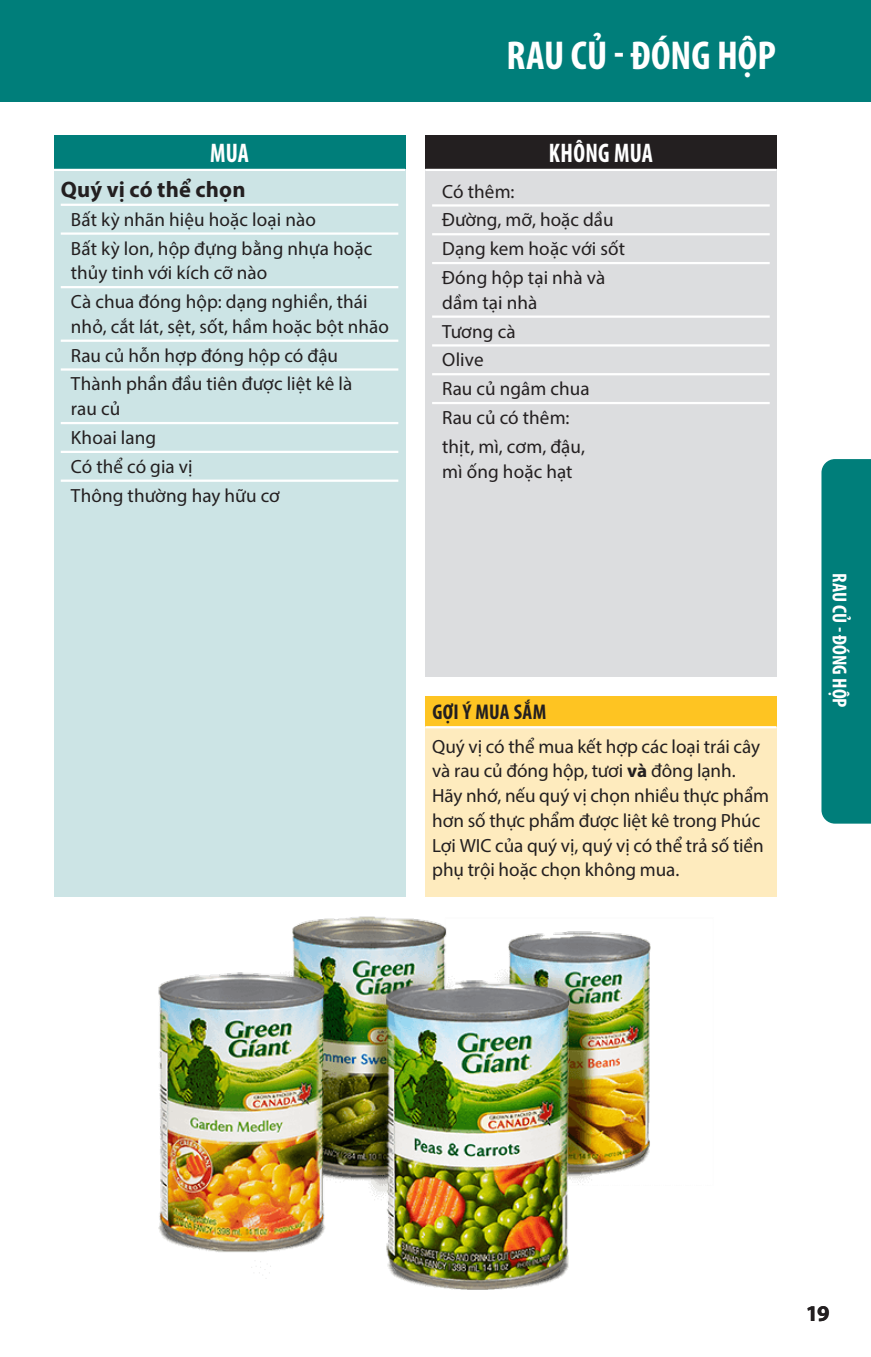
<style>
.page{position:relative;width:871px;height:1357px;background:#fff}
.page>*{position:absolute;margin:0;border:0;box-sizing:border-box;transform-origin:0 0}
.Page_heading_white{font:700 condensed 40.5px "Myriad Pro";letter-spacing:.005em;color:#fff}
.Heading_Don_t_Buy{font:700 condensed 27px "Myriad Pro";letter-spacing:.01em;color:#fff;scale:.9 1}
.Heading_Buy{font:700 condensed 27px "Myriad Pro";color:#fff;scale:.9 1}
.Buy_subhead{font:700 22.5px "Myriad Pro";letter-spacing:.005em;color:#231f20}
.Shopping_Tip{font:700 condensed 21.38px "Myriad Pro";letter-spacing:.015em;color:#231f20}
.Thumb_Tab{font:700 condensed 20.25px "Myriad Pro";color:#fff}
.Buy_list{font:19.12px/24.8px "Myriad Pro";letter-spacing:.005em;color:#231f20}
.Shopping_Tip_Text{font:19.12px/24.8px "Myriad Pro";letter-spacing:-.005em;color:#231f20}
.Buy_list-NoRULE{font:19.12px/24.8px "Myriad Pro";letter-spacing:.005em;color:#231f20}
.s1{font-weight:700}
</style>
<div class="page">
<div style="left:0;top:0;width:871px;height:101px;background:#007e7a"></div>
<div style="left:821px;top:459px;width:50px;height:365px;background:#007e7a"></div>
<div style="left:54px;top:135px;width:351px;height:762px;background:#cce4e5"></div>
<div style="left:54px;top:135px;width:351px;height:34px;background:#007e7a"></div>
<hr style="left:54px;top:169px;width:351px;height:2px;background:#fff">
<hr style="left:61px;top:204px;width:337px;height:2px;background:#fff">
<hr style="left:61px;top:232px;width:337px;height:3px;background:#fff">
<hr style="left:61px;top:286px;width:337px;height:2px;background:#fff">
<hr style="left:61px;top:340px;width:337px;height:2px;background:#fff">
<hr style="left:61px;top:368px;width:337px;height:3px;background:#fff">
<hr style="left:61px;top:422px;width:337px;height:2px;background:#fff">
<hr style="left:61px;top:451px;width:337px;height:2px;background:#fff">
<hr style="left:61px;top:479px;width:337px;height:3px;background:#fff">
<div style="left:425px;top:135px;width:351px;height:541px;background:#dcdddf"></div>
<div style="left:425px;top:135px;width:351px;height:34px;background:#231f20"></div>
<hr style="left:425px;top:169px;width:351px;height:2px;background:#fff">
<hr style="left:432px;top:204px;width:338px;height:3px;background:#fff">
<hr style="left:432px;top:233px;width:338px;height:2px;background:#fff">
<hr style="left:432px;top:262px;width:338px;height:2px;background:#fff">
<hr style="left:432px;top:315px;width:338px;height:3px;background:#fff">
<hr style="left:432px;top:344px;width:338px;height:2px;background:#fff">
<hr style="left:432px;top:373px;width:338px;height:2px;background:#fff">
<hr style="left:432px;top:402px;width:338px;height:2px;background:#fff">
<div style="left:425px;top:696px;width:351px;height:201px;background:#feebbe"></div>
<div style="left:425px;top:696px;width:351px;height:31px;background:#fec422"></div>
<hr style="left:425px;top:726px;width:351px;height:2px;background:#fff">
<img style="left:158px;top:916px;width:493px;height:373px">
<p class="Heading_Buy" style="left:210px;top:136px;width:45px">MUA</p>
<p class="Buy_subhead" style="left:61px;top:175px;width:186px">Quý vị có thể chọn</p>
<p class="Buy_list" style="left:71px;top:207px;width:247px">Bất kỳ nhãn hiệu hoặc loại nào</p>
<p class="Buy_list" style="left:71px;top:235px;width:303px">Bất kỳ lon, hộp đựng bằng nhựa hoặc thủy tinh với kích cỡ nào</p>
<p class="Buy_list" style="left:71px;top:289px;width:320px">Cà chua đóng hộp: dạng nghiền, thái nhỏ, cắt lát, sệt, sốt, hầm hoặc bột nhão</p>
<p class="Buy_list" style="left:71px;top:342px;width:269px">Rau củ hỗn hợp đóng hộp có đậu</p>
<p class="Buy_list" style="left:71px;top:371px;width:283px">Thành phần đầu tiên được liệt kê là rau củ</p>
<p class="Buy_list" style="left:71px;top:425px;width:87px">Khoai lang</p>
<p class="Buy_list" style="left:71px;top:454px;width:123px">Có thể có gia vị</p>
<p class="Buy_list-NoRULE" style="left:71px;top:482px;width:210px">Thông thường hay hữu cơ</p>
<p class="Page_heading_white" style="left:506px;top:30px;width:271px">RAU CỦ - ĐÓNG HỘP</p>
<p class="Heading_Don_t_Buy" style="left:549px;top:136px;width:117px">KHÔNG MUA</p>
<p class="Buy_list" style="left:442px;top:178px;width:74px">Có thêm:</p>
<p class="Buy_list" style="left:442px;top:207px;width:173px">Đường, mỡ, hoặc dầu</p>
<p class="Buy_list" style="left:442px;top:236px;width:184px">Dạng kem hoặc với sốt</p>
<p class="Buy_list" style="left:442px;top:265px;width:165px">Đóng hộp tại nhà và dầm tại nhà</p>
<p class="Buy_list" style="left:442px;top:318px;width:75px">Tương cà</p>
<p class="Buy_list" style="left:442px;top:347px;width:43px">Olive</p>
<p class="Buy_list" style="left:442px;top:376px;width:149px">Rau củ ngâm chua</p>
<p class="Buy_list-NoRULE" style="left:442px;top:405px;width:129px">Rau củ có thêm:</p>
<p class="Buy_list-NoRULE" style="left:442px;top:434px;width:144px">thịt, mì, cơm, đậu, mì ống hoặc hạt</p>
<p class="Shopping_Tip" style="left:432px;top:699px;width:115px">GỢI Ý MUA SẮM</p>
<p class="Shopping_Tip_Text" style="left:432px;top:733px;width:338px">Quý vị có thể mua kết hợp các loại trái cây và rau củ đóng hộp, tươi <span class="s1">và</span> đông lạnh.<br>Hãy nhớ, nếu quý vị chọn nhiều thực phẩm hơn số thực phẩm được liệt kê trong Phúc Lợi WIC của quý vị, quý vị có thể trả số tiền phụ trội hoặc chọn không mua.</p>
<p class="Thumb_Tab" style="left:852px;top:573px;width:136px;rotate:90deg">RAU CỦ - ĐÓNG HỘP</p>
<p class="Buy_subhead" style="left:805px;top:1299px;width:25px">19</p>
</div>
